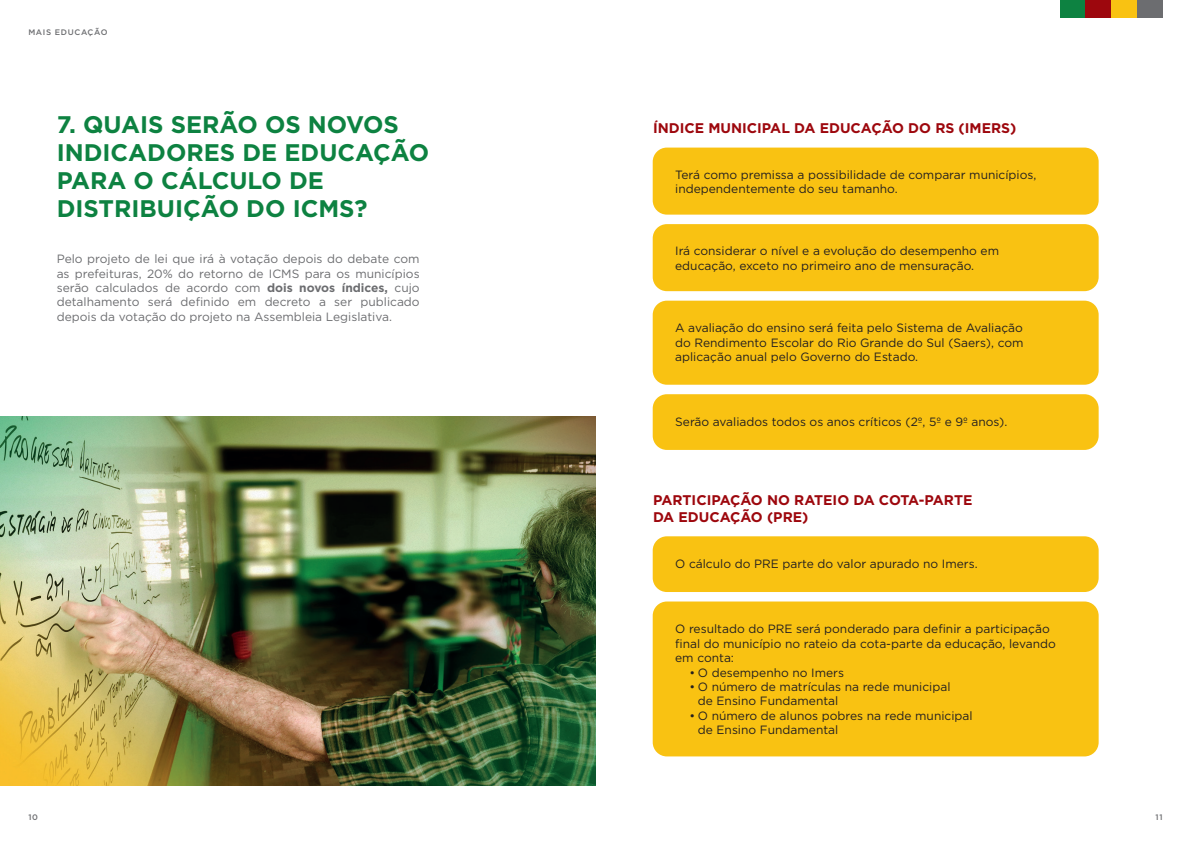
<style>
.page{position:relative;width:1191px;height:842px;background:#fff}
.page>*{position:absolute;margin:0;border:0;box-sizing:border-box;transform-origin:0 0}
.t1{font:700 24px/28px "Gotham";color:#0d8241}
.t2{font:700 14px/16.8px "Gotham";color:#9d070d}
.t3{font:12px/14.4px "Gotham";color:#231f20}
.t4{font:12px/14.4px "Gotham";color:#6c6d70;text-align:justify}
.t5{font:500 8px "Gotham";letter-spacing:.08em;color:#6c6d70}
.s1{font-weight:700}
</style>
<div class="page">
<div style="left:652px;top:601px;width:446px;height:155px;background:#f9c212;border-radius:14px"></div>
<div style="left:652px;top:536px;width:446px;height:56px;background:#f9c212;border-radius:14px"></div>
<div style="left:652px;top:148px;width:446px;height:67px;background:#f9c212;border-radius:14px"></div>
<div style="left:652px;top:224px;width:446px;height:67px;background:#f9c212;border-radius:14px"></div>
<div style="left:652px;top:394px;width:446px;height:56px;background:#f9c212;border-radius:14px"></div>
<div style="left:652px;top:301px;width:446px;height:84px;background:#f9c212;border-radius:14px"></div>
<img style="left:0;top:417px;width:595px;height:368px">
<div style="left:1060px;top:0;width:25px;height:17px;background:#0d8241"></div>
<div style="left:1085px;top:0;width:26px;height:17px;background:#9d070d"></div>
<div style="left:1111px;top:0;width:26px;height:17px;background:#f9c212"></div>
<div style="left:1137px;top:0;width:25px;height:17px;background:#6c6d70"></div>
<p class="t5" style="left:28px;top:27px;width:81px">MAIS EDUCAÇÃO</p>
<p class="t1" style="left:57px;top:110px;width:374px">7. QUAIS SERÃO OS NOVOS<br>INDICADORES DE EDUCAÇÃO<br>PARA O CÁLCULO DE<br>DISTRIBUIÇÃO DO ICMS?</p>
<p class="t4" style="left:57px;top:252px;width:364px">Pelo projeto de lei que irá à votação depois do debate com as prefeituras, 20% do retorno de ICMS para os municípios serão calculados de acordo com <span class="s1">dois novos índices,</span> cujo detalhamento será definido em decreto a ser publicado depois da votação do projeto na Assembleia Legislativa.</p>
<p class="t2" style="left:653px;top:119px;width:365px">ÍNDICE MUNICIPAL DA EDUCAÇÃO DO RS (IMERS)</p>
<p class="t3" style="left:675px;top:167px;width:363px">Terá como premissa a possibilidade de comparar municípios, independentemente do seu tamanho.</p>
<p class="t3" style="left:675px;top:244px;width:325px">Irá considerar o nível e a evolução do desempenho em educação, exceto no primeiro ano de mensuração.</p>
<p class="t3" style="left:675px;top:320px;width:350px;text-align:justify">A avaliação do ensino será feita pelo Sistema de Avaliação do Rendimento Escolar do Rio Grande do Sul (Saers), com aplicação anual pelo Governo do Estado.</p>
<p class="t3" style="left:675px;top:414px;width:334px">Serão avaliados todos os anos críticos (2º, 5º e 9º anos).</p>
<p class="t2" style="left:653px;top:491px;width:321px">PARTICIPAÇÃO NO RATEIO DA COTA-PARTE<br>DA EDUCAÇÃO (PRE)</p>
<p class="t3" style="left:675px;top:556px;width:304px">O cálculo do PRE parte do valor apurado no Imers.</p>
<p class="t3" style="left:675px;top:622px;width:382px">O resultado do PRE será ponderado para definir a participação final do município no rateio da cota-parte da educação, levando em conta:</p>
<p class="t3" style="left:689px;top:665px;width:156px">• O desempenho no Imers</p>
<p class="t3" style="left:689px;top:679px;width:263px">• O número de matrículas na rede municipal</p>
<p class="t3" style="left:698px;top:694px;width:142px">de Ensino Fundamental</p>
<p class="t3" style="left:689px;top:708px;width:285px">• O número de alunos pobres na rede municipal</p>
<p class="t3" style="left:698px;top:722px;width:142px">de Ensino Fundamental</p>
<p class="t5" style="left:28px;top:812px;width:11px">10</p>
<p class="t5" style="left:1155px;top:812px;width:8px">11</p>
</div>
